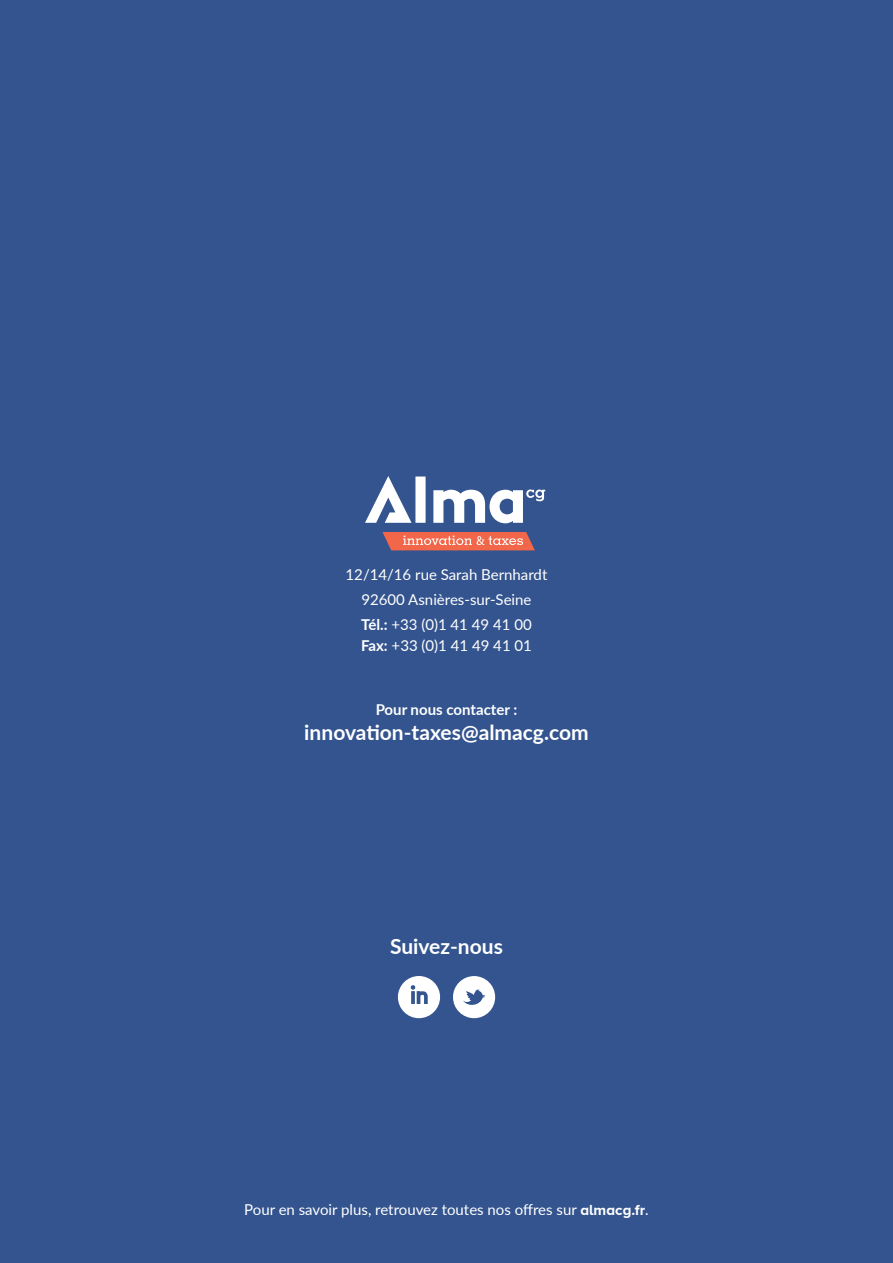
<style>
.page{position:relative;width:893px;height:1263px;background:#33548e}
.page>*{position:absolute;margin:0;border:0;box-sizing:border-box;transform-origin:0 0}
.t1{font:60px "Socialico";color:#fff}
.t2{font:700 21px "Lato";color:#fff}
.t3{font:15px/25.2px "Lato";color:#fff;text-align:center}
.t4{font:700 15px "Lato";color:#fff}
.s1{font-weight:700}
.s2{font-family:"Proxima Nova A";font-weight:700}
</style>
<div class="page">
<svg style="left:382px;top:532px;width:153px;height:18px;background:#e77662"></svg>
<svg style="left:365px;top:476px;width:180px;height:47px"></svg>
<p class="t3" style="left:346px;top:561px;width:203px">12/14/16 rue Sarah Bernhardt<br>92600 Asnières-sur-Seine<br><span class="s1">Tél.:</span> +33 (0)1 41 49 41 00</p>
<p class="t3" style="left:361px;top:633px;width:172px"><span class="s1">Fax:</span> +33 (0)1 41 49 41 01</p>
<p class="t4" style="left:376px;top:698px;width:143px">Pour nous contacter :</p>
<h2 class="t2" style="left:304px;top:717px;width:286px">innovation-taxes@almacg.com</h2>
<h2 class="t2" style="left:390px;top:931px;width:114px">Suivez-nous</h2>
<h1 class="t1" style="left:395px;top:962px;width:104px">il</h1>
<p class="t3" style="left:244px;top:1197px;width:406px">Pour en savoir plus, retrouvez toutes nos offres sur <span class="s2">almacg.fr</span>.</p>
</div>
